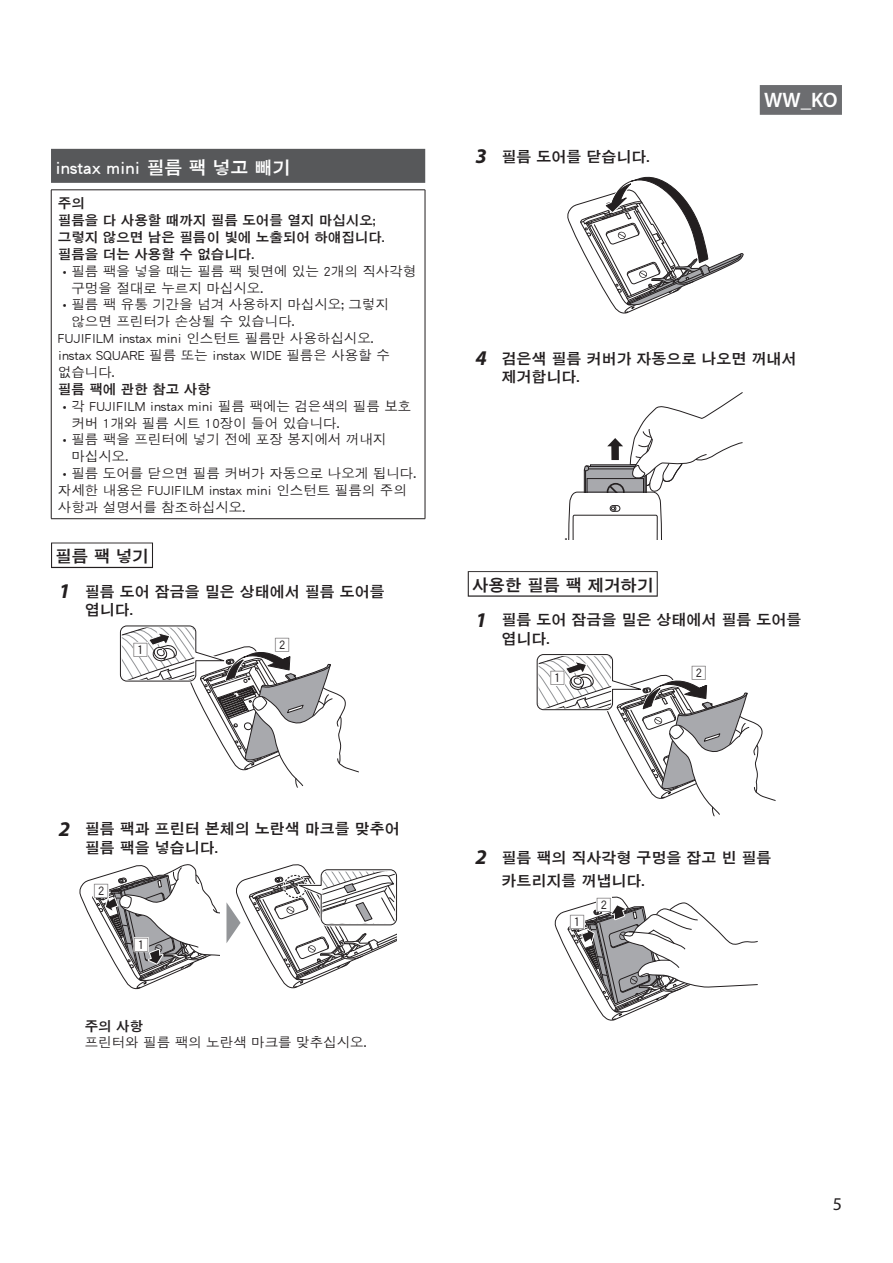
<style>
.page{position:relative;width:893px;height:1263px;background:#fff}
.page>*{position:absolute;margin:0;border:0;box-sizing:border-box;transform-origin:0 0}
.t1{font:600 21px "Myriad Pro";color:#fff}
.t2{font:18px "DFK Gothic Std W7";color:#fff}
.t3{font:18px "Myriad Pro";color:#231f20}
.t4{font:16.5px "DFK Gothic Std W7";color:#231f20}
.t5{font:15px/18.8px "DFK Gothic Std W7";color:#231f20}
.t6{font:15px "Akakusuji";color:#231f20}
.t7{font:13.5px/16.8px "DFK Gothic Std W5";color:#231f20}
.t8{font:13.5px/16.8px "DFK Gothic Std W7";color:#231f20}
.s1{font-family:"Myriad Pro"}
.s2{font-family:"Myriad Pro";font-weight:700;font-style:italic;font-size:21px}
</style>
<div class="page">
<div style="left:760px;top:85px;width:82px;height:30px;background:#6c6d70"></div>
<div style="left:51px;top:149px;width:374px;height:34px;background:#57585a"></div>
<svg style="left:51px;top:542px;width:102px;height:26px"></svg>
<div style="left:52px;top:543px;width:100px;height:24px;background:#fff"></div>
<hr style="left:51px;top:190px;width:374px;height:1px;background:#231f20">
<hr style="left:51px;top:190px;width:1px;height:328px;background:#231f20">
<hr style="left:425px;top:190px;width:1px;height:328px;background:#231f20">
<hr style="left:51px;top:518px;width:374px;height:1px;background:#231f20">
<svg style="left:119px;top:625px;width:240px;height:163px"></svg>
<svg style="left:79px;top:864px;width:319px;height:126px"></svg>
<div style="left:468px;top:571px;width:190px;height:26px;background:#898788"></div>
<div style="left:469px;top:572px;width:188px;height:23px;background:#fff"></div>
<svg style="left:567px;top:176px;width:177px;height:138px"></svg>
<svg style="left:568px;top:392px;width:175px;height:148px"></svg>
<svg style="left:536px;top:654px;width:239px;height:162px"></svg>
<svg style="left:554px;top:896px;width:204px;height:125px"></svg>
<div style="left:570px;top:915px;width:14px;height:13px;background:#fff"></div>
<h2 class="t2" style="left:55px;top:158px;width:237px">instax mini 필름 팩 넣고 빼기</h2>
<p class="t8" style="left:58px;top:195px;width:327px">주의<br>필름을 다 사용할 때까지 필름 도어를 열지 마십시오; 그렇지 않으면 남은 필름이 빛에 노출되어 하얘집니다. 필름을 더는 사용할 수 없습니다.</p>
<p class="t7" style="left:71px;top:262px;width:346px;text-indent:-9px"><span class="s1">•</span> 필름 팩을 넣을 때는 필름 팩 뒷면에 있는 2개의 직사각형 구멍을 절대로 누르지 마십시오.</p>
<p class="t7" style="left:63px;top:296px;width:328px"><span class="s1">•</span> 필름 팩 유통 기간을 넘겨 사용하지 마십시오; 그렇지</p>
<p class="t7" style="left:71px;top:313px;width:225px">않으면 프린터가 손상될 수 있습니다.</p>
<p class="t7" style="left:58px;top:330px;width:317px">FUJIFILM instax mini 인스턴트 필름만 사용하십시오.</p>
<p class="t7" style="left:58px;top:347px;width:333px">instax SQUARE 필름 또는 instax WIDE 필름은 사용할 수</p>
<p class="t7" style="left:58px;top:363px;width:58px">없습니다.</p>
<p class="t8" style="left:58px;top:380px;width:154px">필름 팩에 관한 참고 사항</p>
<p class="t7" style="left:71px;top:397px;width:341px;text-indent:-9px"><span class="s1">•</span> 각 FUJIFILM instax mini 필름 팩에는 검은색의 필름 보호 커버 1개와 필름 시트 10장이 들어 있습니다.</p>
<p class="t7" style="left:71px;top:431px;width:316px;text-indent:-9px"><span class="s1">•</span> 필름 팩을 프린터에 넣기 전에 포장 봉지에서 꺼내지 마십시오.</p>
<p class="t7" style="left:58px;top:465px;width:360px;text-indent:5px"><span class="s1">•</span> 필름 도어를 닫으면 필름 커버가 자동으로 나오게 됩니다. 자세한 내용은 FUJIFILM instax mini 인스턴트 필름의 주의 사항과 설명서를 참조하십시오.</p>
<p class="t4" style="left:55px;top:547px;width:95px">필름 팩 넣기</p>
<p class="t5" style="left:85px;top:581px;width:301px;text-indent:-26px"><span class="s2">1</span> 필름 도어 잠금을 밀은 상태에서 필름 도어를 엽니다.</p>
<p class="t6" style="left:134px;top:642px;width:16px">1</p>
<p class="t6" style="left:275px;top:637px;width:16px">2</p>
<p class="t5" style="left:85px;top:819px;width:316px;text-indent:-26px"><span class="s2">2</span> 필름 팩과 프린터 본체의 노란색 마크를 맞추어 필름 팩을 넣습니다.</p>
<p class="t6" style="left:94px;top:883px;width:16px">2</p>
<p class="t6" style="left:134px;top:937px;width:16px">1</p>
<p class="t8" style="left:85px;top:1017px;width:60px">주의 사항</p>
<p class="t7" style="left:85px;top:1034px;width:283px">프린터와 필름 팩의 노란색 마크를 맞추십시오.</p>
<p class="t5" style="left:476px;top:147px;width:174px"><span class="s2">3</span> 필름 도어를 닫습니다.</p>
<h1 class="t1" style="left:764px;top:87px;width:75px">WW_KO</h1>
<p class="t5" style="left:501px;top:349px;width:296px;text-indent:-26px"><span class="s2">4</span> 검은색 필름 커버가 자동으로 나오면 꺼내서 제거합니다.</p>
<p class="t7" style="left:565px;top:526px;width:4px">.</p>
<p class="t4" style="left:472px;top:576px;width:183px">사용한 필름 팩 제거하기</p>
<p class="t5" style="left:501px;top:610px;width:301px;text-indent:-26px"><span class="s2">1</span> 필름 도어 잠금을 밀은 상태에서 필름 도어를 엽니다.</p>
<p class="t6" style="left:550px;top:670px;width:16px">1</p>
<p class="t6" style="left:692px;top:666px;width:16px">2</p>
<p class="t5" style="left:501px;top:846px;width:271px;line-height:22.5px;text-indent:-26px"><span class="s2">2</span> 필름 팩의 직사각형 구멍을 잡고 빈 필름 카트리지를 꺼냅니다.</p>
<p class="t6" style="left:597px;top:897px;width:16px">2</p>
<p class="t6" style="left:570px;top:914px;width:16px">1</p>
<h2 class="t3" style="left:833px;top:1193px;width:11px">5</h2>
</div>
